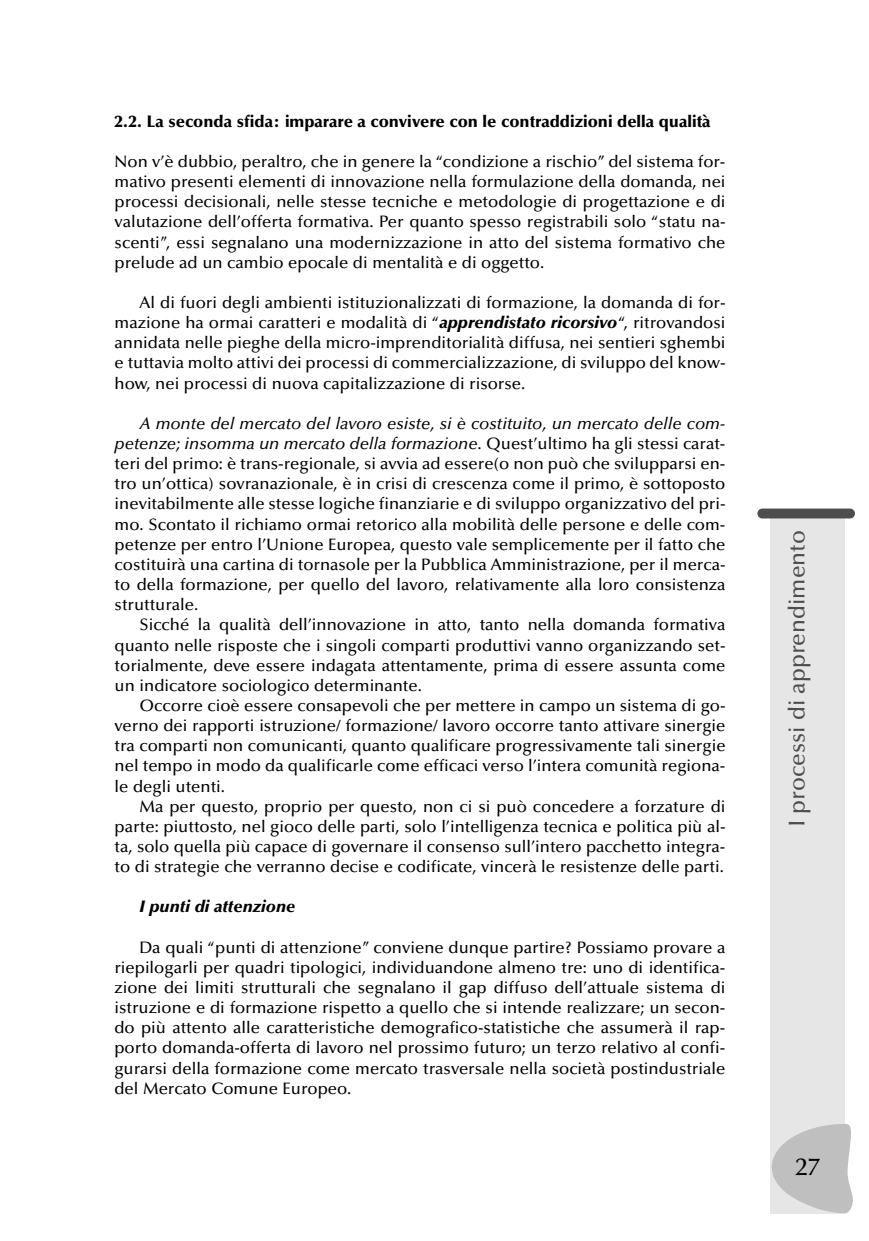
<style>
.page{position:relative;width:869px;height:1241px;background:#fff}
.page>*{position:absolute;margin:0;border:0;box-sizing:border-box;transform-origin:0 0}
.t1{font:500 24.5px "Optima";color:#000}
.t2{font:500 22.75px "Optima";color:#4d4d4d}
.t3{font:500 16.62px/20.1px "Optima";color:#000;text-align:justify}
.t4{font:italic 500 16.62px "Optima";color:#000}
.t5{font:900 16.62px "Optima";color:#000}
.t6{font:italic 900 16.62px "Optima";color:#000}
.s1{font-weight:900;font-style:italic}
.s2{font-style:normal}
</style>
<div class="page">
<div style="left:770px;top:516px;width:74px;height:697px;background:#e6e6e6"></div>
<div style="left:757px;top:508px;width:97px;height:10px;background:#4d4d4d;border-radius:5px"></div>
<svg style="left:772px;top:1123px;width:81px;height:89px"></svg>
<p class="t5" style="left:115px;top:114px;width:597px">2.2. La seconda sfida: imparare a convivere con le contraddizioni della qualità</p>
<p class="t3" style="left:115px;top:153px;width:612px">Non v’è dubbio, peraltro, che in genere la “condizione a rischio” del sistema for&shy;mativo presenti elementi di innovazione nella formulazione della domanda, nei processi decisionali, nelle stesse tecniche e metodologie di progettazione e di valutazione dell’offerta formativa. Per quanto spesso registrabili solo “statu na&shy;scenti”, essi segnalano una modernizzazione in atto del sistema formativo che prelude ad un cambio epocale di mentalità e di oggetto.</p>
<p class="t3" style="left:115px;top:294px;width:612px;text-indent:25px">Al di fuori degli ambienti istituzionalizzati di formazione, la domanda di for&shy;mazione ha ormai caratteri e modalità di “<span class="s1">apprendistato ricorsivo</span>“, ritrovandosi annidata nelle pieghe della micro-imprenditorialità diffusa, nei sentieri sghembi e tuttavia molto attivi dei processi di commercializzazione, di sviluppo del know&shy;how, nei processi di nuova capitalizzazione di risorse.</p>
<p class="t4" style="left:139px;top:416px;width:587px">A monte del mercato del lavoro esiste, si è costituito, un mercato delle com-</p>
<p class="t4" style="left:115px;top:437px;width:612px">petenze; insomma un mercato della formazione<span class="s2">. Quest’ultimo ha gli stessi carat-</span></p>
<p class="t3" style="left:115px;top:455px;width:612px">teri del primo: è trans-regionale, si avvia ad essere(o non può che svilupparsi en-</p>
<p class="t3" style="left:115px;top:475px;width:612px">tro un’ottica) sovranazionale, è in crisi di crescenza come il primo, è sottoposto</p>
<p class="t3" style="left:115px;top:495px;width:612px">inevitabilmente alle stesse logiche finanziarie e di sviluppo organizzativo del pri-</p>
<p class="t3" style="left:115px;top:515px;width:612px">mo. Scontato il richiamo ormai retorico alla mobilità delle persone e delle com-</p>
<p class="t3" style="left:115px;top:535px;width:612px">petenze per entro l’Unione Europea, questo vale semplicemente per il fatto che</p>
<p class="t3" style="left:115px;top:556px;width:612px">costituirà una cartina di tornasole per la Pubblica Amministrazione, per il merca-</p>
<p class="t3" style="left:115px;top:576px;width:612px">to della formazione, per quello del lavoro, relativamente alla loro consistenza</p>
<p class="t3" style="left:115px;top:596px;width:85px">strutturale.</p>
<p class="t3" style="left:139px;top:616px;width:587px">Sicché la qualità dell’innovazione in atto, tanto nella domanda formativa</p>
<p class="t3" style="left:115px;top:636px;width:612px">quanto nelle risposte che i singoli comparti produttivi vanno organizzando set-</p>
<p class="t3" style="left:115px;top:656px;width:612px">torialmente, deve essere indagata attentamente, prima di essere assunta come</p>
<p class="t3" style="left:115px;top:676px;width:308px">un indicatore sociologico determinante.</p>
<p class="t3" style="left:139px;top:696px;width:587px">Occorre cioè essere consapevoli che per mettere in campo un sistema di go-</p>
<p class="t3" style="left:115px;top:717px;width:612px">verno dei rapporti istruzione/ formazione/ lavoro occorre tanto attivare sinergie</p>
<p class="t3" style="left:115px;top:737px;width:612px">tra comparti non comunicanti, quanto qualificare progressivamente tali sinergie</p>
<p class="t3" style="left:115px;top:757px;width:612px">nel tempo in modo da qualificarle come efficaci verso l’intera comunità regiona-</p>
<p class="t3" style="left:115px;top:777px;width:112px">le degli utenti.</p>
<p class="t3" style="left:139px;top:797px;width:587px">Ma per questo, proprio per questo, non ci si può concedere a forzature di</p>
<p class="t3" style="left:115px;top:817px;width:612px">parte: piuttosto, nel gioco delle parti, solo l’intelligenza tecnica e politica più al-</p>
<p class="t3" style="left:114px;top:837px;width:612px">ta, solo quella più capace di governare il consenso sull’intero pacchetto integra-</p>
<p class="t3" style="left:114px;top:858px;width:610px">to di strategie che verranno decise e codificate, vincerà le resistenze delle parti.</p>
<p class="t6" style="left:139px;top:899px;width:157px">I punti di attenzione</p>
<p class="t3" style="left:114px;top:938px;width:612px;text-indent:25px">Da quali “punti di attenzione” conviene dunque partire? Possiamo provare a riepilogarli per quadri tipologici, individuandone almeno tre: uno di identifica&shy;zione dei limiti strutturali che segnalano il gap diffuso dell’attuale sistema di istruzione e di formazione rispetto a quello che si intende realizzare; un secon&shy;do più attento alle caratteristiche demografico-statistiche che assumerà il rap&shy;porto domanda-offerta di lavoro nel prossimo futuro; un terzo relativo al confi&shy;gurarsi della formazione come mercato trasversale nella società postindustriale del Mercato Comune Europeo.</p>
<p class="t2" style="left:787px;top:827px;width:298px;rotate:-90deg">I processi di apprendimento</p>
<p class="t1" style="left:795px;top:1156px;width:26px">27</p>
</div>
